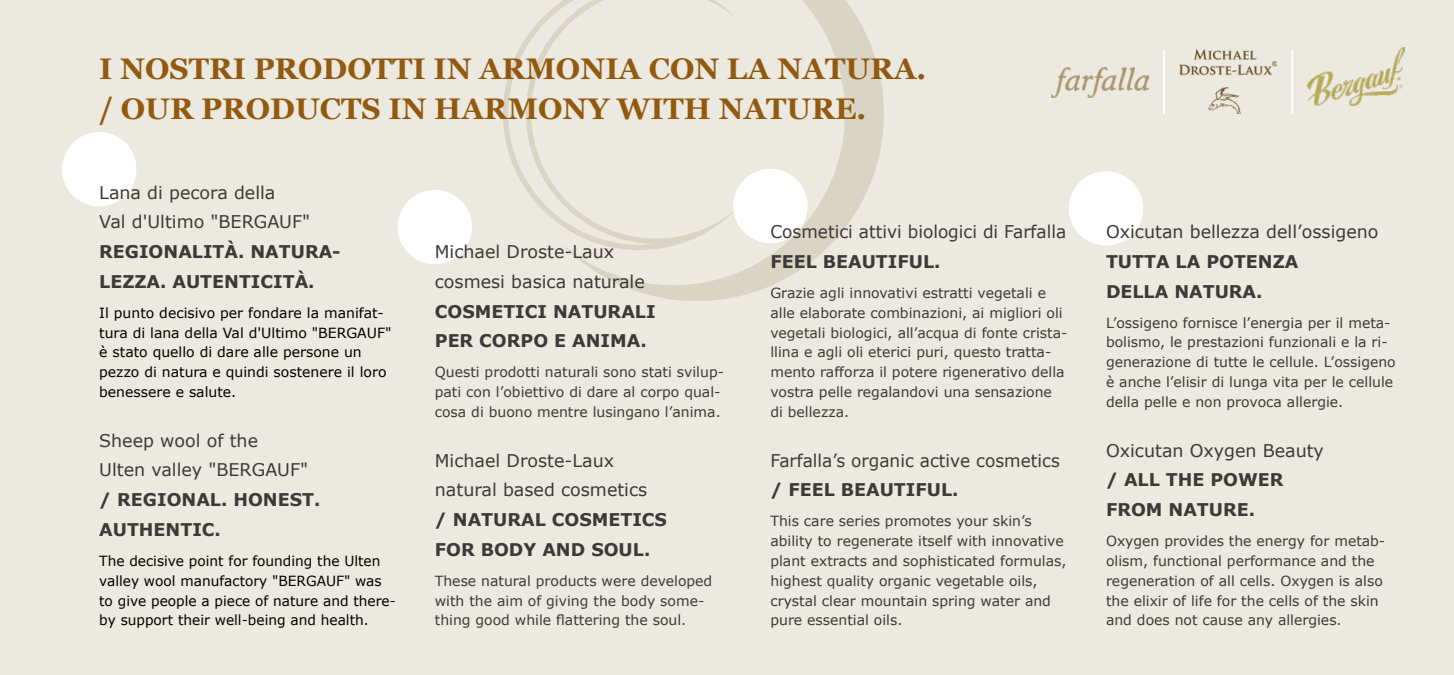
<style>
.page{position:relative;width:1454px;height:675px;background:#fff}
.page>*{position:absolute;margin:0;border:0;box-sizing:border-box;transform-origin:0 0}
.t1{font:700 29.75px/39.7px "Georgia";color:#935a0f}
.t2{font:17.5px/29.8px "Verdana";color:#3a3a39}
.t3{font:700 17.5px/29.8px "Verdana";color:#3a3a39}
.t4{font:14px/19.8px "Verdana";color:#3a3a39}
.t5{font:14px/19.8px "Verdana";color:#000}
</style>
<div class="page">
<div style="left:0;top:0;width:1453px;height:675px;background:#ece9e0"></div>
<svg style="left:568px;top:0;width:316px;height:301px"></svg>
<svg style="left:503px;top:0;width:234px;height:250px"></svg>
<div style="left:62px;top:132px;width:74px;height:74px;background:#fff;border-radius:50%"></div>
<div style="left:397px;top:190px;width:75px;height:74px;background:#fff;border-radius:50%"></div>
<div style="left:733px;top:169px;width:74px;height:74px;background:#fff;border-radius:50%"></div>
<div style="left:1068px;top:171px;width:75px;height:75px;background:#fff;border-radius:50%"></div>
<img style="left:1179px;top:50px;width:97px;height:64px">
<img style="left:1051px;top:68px;width:97px;height:30px">
<hr style="left:1163px;top:49px;width:1px;height:65px;background:#fff">
<hr style="left:1291px;top:49px;width:2px;height:65px;background:#fff">
<img style="left:1307px;top:47px;width:97px;height:58px">
<h1 class="t1" style="left:99px;top:48px;width:828px">I NOSTRI PRODOTTI IN ARMONIA CON LA NATURA. / OUR PRODUCTS IN HARMONY WITH NATURE.</h1>
<p class="t2" style="left:99px;top:177px;width:212px">Lana di pecora della<br>Val d'Ultimo "BERGAUF"</p>
<p class="t3" style="left:99px;top:237px;width:243px">REGIONALITÀ. NATURA-<br>LEZZA. AUTENTICITÀ.</p>
<p class="t5" style="left:99px;top:303px;width:294px">Il punto decisivo per fondare la manifat&shy;tura di lana della Val d'Ultimo "BERGAUF" è stato quello di dare alle persone un pezzo di natura e quindi sostenere il loro benessere e salute.</p>
<p class="t2" style="left:99px;top:425px;width:210px">Sheep wool of the<br>Ulten valley "BERGAUF"</p>
<p class="t3" style="left:99px;top:485px;width:223px">/ REGIONAL. HONEST.<br>AUTHENTIC.</p>
<p class="t5" style="left:99px;top:551px;width:298px">The decisive point for founding the Ulten valley wool manufactory "BERGAUF" was to give people a piece of nature and there&shy;by support their well-being and health.</p>
<p class="t2" style="left:435px;top:237px;width:211px">Michael Droste-Laux cosmesi basica naturale</p>
<p class="t3" style="left:435px;top:296px;width:222px">COSMETICI NATURALI<br>PER CORPO E ANIMA.</p>
<p class="t4" style="left:435px;top:362px;width:291px">Questi prodotti naturali sono stati svilup&shy;pati con l’obiettivo di dare al corpo qual&shy;cosa di buono mentre lusingano l’anima.</p>
<p class="t2" style="left:435px;top:445px;width:214px">Michael Droste-Laux natural based cosmetics</p>
<p class="t3" style="left:435px;top:505px;width:234px">/ NATURAL COSMETICS<br>FOR BODY AND SOUL.</p>
<p class="t4" style="left:435px;top:571px;width:279px">These natural products were developed with the aim of giving the body some&shy;thing good while flattering the soul.</p>
<p class="t2" style="left:770px;top:217px;width:297px">Cosmetici attivi biologici di Farfalla</p>
<p class="t3" style="left:770px;top:247px;width:172px">FEEL BEAUTIFUL.</p>
<p class="t4" style="left:770px;top:283px;width:298px">Grazie agli innovativi estratti vegetali e alle elaborate combinazioni, ai migliori oli vegetali biologici, all’acqua di fonte crista&shy;llina e agli oli eterici puri, questo tratta&shy;mento rafforza il potere rigenerativo della vostra pelle regalandovi una sensazione di bellezza.</p>
<p class="t2" style="left:770px;top:445px;width:291px">Farfalla’s organic active cosmetics</p>
<p class="t3" style="left:770px;top:475px;width:190px">/ FEEL BEAUTIFUL.</p>
<p class="t4" style="left:770px;top:511px;width:298px">This care series promotes your skin’s ability to regenerate itself with innovative plant extracts and sophisticated formulas, highest quality organic vegetable oils, crystal clear mountain spring water and pure essential oils.</p>
<p class="t2" style="left:1106px;top:217px;width:274px">Oxicutan bellezza dell’ossigeno</p>
<p class="t3" style="left:1106px;top:247px;width:194px">TUTTA LA POTENZA<br>DELLA NATURA.</p>
<p class="t4" style="left:1106px;top:313px;width:291px">L’ossigeno fornisce l’energia per il meta&shy;bolismo, le prestazioni funzionali e la ri&shy;generazione di tutte le cellule. L’ossigeno è anche l’elisir di lunga vita per le cellule della pelle e non provoca allergie.</p>
<p class="t2" style="left:1106px;top:435px;width:219px">Oxicutan Oxygen Beauty</p>
<p class="t3" style="left:1106px;top:465px;width:179px">/ ALL THE POWER<br>FROM NATURE.</p>
<p class="t4" style="left:1106px;top:531px;width:281px">Oxygen provides the energy for metab&shy;olism, functional performance and the regeneration of all cells. Oxygen is also the elixir of life for the cells of the skin and does not cause any allergies.</p>
</div>
